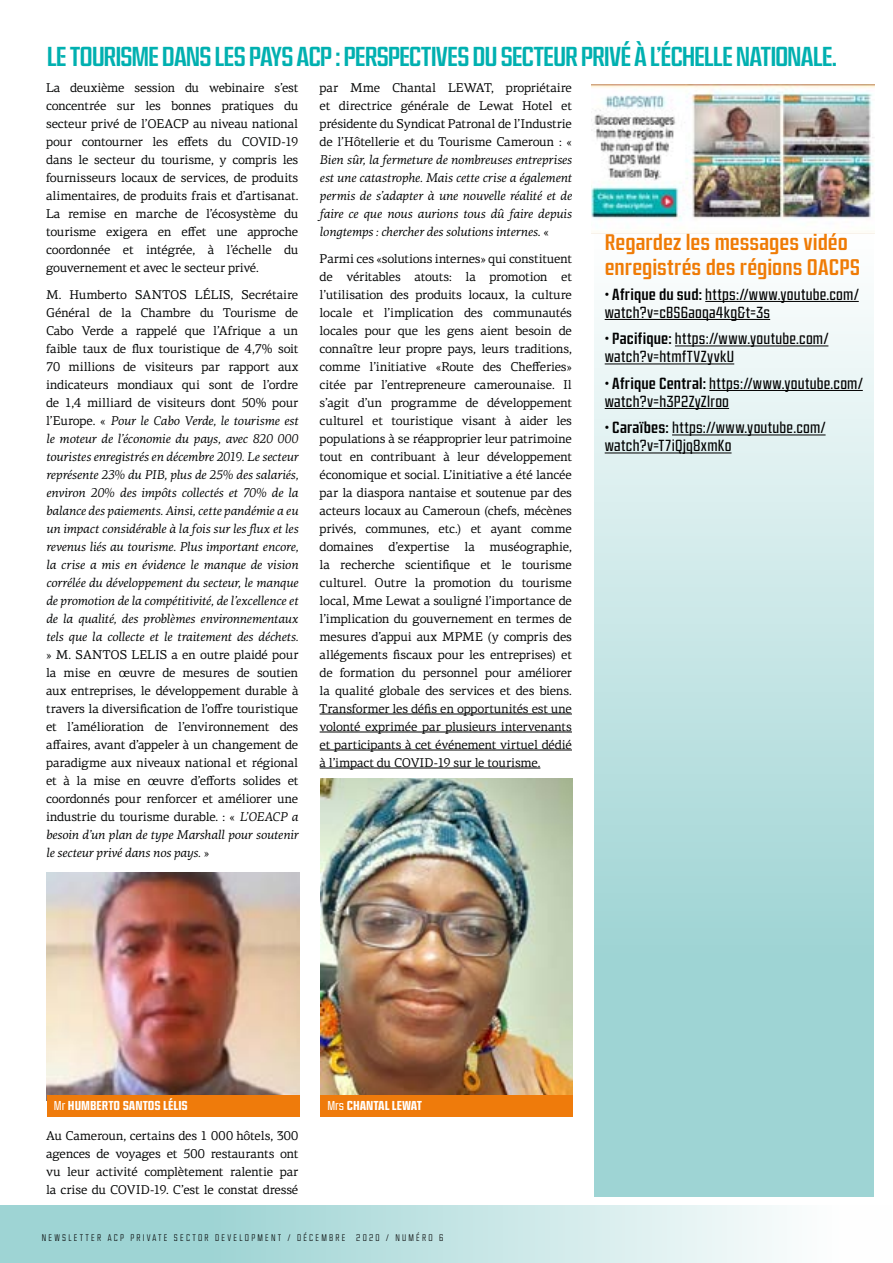
<style>
.page{position:relative;width:893px;height:1263px;background:#fff}
.page>*{position:absolute;margin:0;border:0;box-sizing:border-box;transform-origin:0 0}
.t1{font:500 25.5px "Ramsey Condensed";letter-spacing:-.045em;color:#00b0b0}
.t2{font:500 21px/25.2px "Ramsey Condensed";color:#ef7b05}
.t3{font:300 15px/18px "Ramsey Condensed";letter-spacing:.02em;color:#000}
.t4{font:12.75px/18px "PF Centro Serif Pro";letter-spacing:-.015em;color:#010202;text-align:justify}
.t5{font:italic 12.75px/18px "PF Centro Serif Pro";letter-spacing:-.015em;color:#010202;text-align:justify}
.t6{font:700 12px "Ramsey Condensed";color:#fff}
.t7{font:100 9px "Ramsey Condensed";letter-spacing:.25em;color:#000}
.s1{font-style:normal}
.s2{font-style:italic}
.s3{font-weight:500}
.s4{font-weight:300}
</style>
<div class="page">
<img style="left:47px;top:872px;width:252px;height:223px">
<svg style="left:0;top:1205px;width:779px;height:58px;background:#bde1e1"></svg>
<hr style="left:320px;top:714px;width:252px;height:1px;background:#010202">
<hr style="left:320px;top:732px;width:252px;height:1px;background:#010202">
<hr style="left:320px;top:750px;width:252px;height:1px;background:#010202">
<hr style="left:320px;top:768px;width:220px;height:1px;background:#010202">
<img style="left:320px;top:778px;width:253px;height:317px">
<div style="left:320px;top:1095px;width:253px;height:21px;background:#ef7b0b"></div>
<div style="left:47px;top:1095px;width:252px;height:21px;background:#ef7b0b"></div>
<svg style="left:594px;top:300px;width:279px;height:897px;background:#bde1e1"></svg>
<img style="left:591px;top:85px;width:283px;height:149px">
<hr style="left:705px;top:301px;width:154px;height:1px;background:#000">
<hr style="left:605px;top:319px;width:165px;height:1px;background:#000">
<hr style="left:675px;top:346px;width:153px;height:1px;background:#000">
<hr style="left:605px;top:364px;width:129px;height:1px;background:#000">
<hr style="left:709px;top:390px;width:154px;height:1px;background:#000">
<hr style="left:605px;top:408px;width:124px;height:1px;background:#000">
<hr style="left:672px;top:435px;width:154px;height:1px;background:#000">
<hr style="left:605px;top:453px;width:127px;height:1px;background:#000">
<h1 class="t1" style="left:47px;top:41px;width:792px">LE TOURISME DANS LES PAYS ACP : PERSPECTIVES DU SECTEUR PRIVÉ À L’ÉCHELLE NATIONALE.</h1>
<p class="t4" style="left:46px;top:79px;width:254px">La deuxième session du webinaire s’est concentrée sur les bonnes pratiques du secteur privé de l’OEACP au niveau national pour contourner les effets du COVID-19 dans le secteur du tourisme, y compris les fournisseurs locaux de services, de produits alimentaires, de produits frais et d’artisanat.<br>La remise en marche de l’écosystème du tourisme exigera en effet une approche coordonnée et intégrée, à l’échelle du gouvernement et avec le secteur privé.</p>
<p class="t5" style="left:46px;top:285px;width:254px"><span class="s1">M. Humberto SANTOS LÉLIS, Secrétaire Général de la Chambre du Tourisme de Cabo Verde a rappelé que l’Afrique a un faible taux de flux touristique de 4,7% soit 70 millions de visiteurs par rapport aux indicateurs mondiaux qui sont de l’ordre de 1,4 milliard de visiteurs dont 50% pour l’Europe. «</span> Pour le Cabo Verde, le tourisme est le moteur de l’économie du pays, avec 820 000 touristes enregistrés en décembre 2019. Le secteur représente 23% du PIB, plus de 25% des salariés, environ 20% des impôts collectés et 70% de la balance des paiements. Ainsi, cette pandémie a eu un impact considérable à la fois sur les flux et les revenus liés au tourisme. Plus important encore, la crise a mis en évidence le manque de vision corrélée du développement du secteur, le manque de promotion de la compétitivité, de l’excellence et de la qualité, des problèmes environnementaux tels que la collecte et le traitement des déchets.</p>
<p class="t4" style="left:46px;top:645px;width:254px">» M. SANTOS LELIS a en outre plaidé pour la mise en œuvre de mesures de soutien aux entreprises, le développement durable à travers la diversification de l’offre touristique et l’amélioration de l’environnement des affaires, avant d’appeler à un changement de paradigme aux niveaux national et régional et à la mise en œuvre d’efforts solides et coordonnés pour renforcer et améliorer une industrie du tourisme durable. : « <span class="s2">L’OEACP a besoin d’un plan de type Marshall pour soutenir le secteur privé dans nos pays.</span> »</p>
<p class="t4" style="left:320px;top:79px;width:254px">par Mme Chantal LEWAT, propriétaire et directrice générale de Lewat Hotel et présidente du Syndicat Patronal de l’Industrie de l’Hôtellerie et du Tourisme Cameroun : «</p>
<p class="t5" style="left:320px;top:151px;width:254px">Bien sûr, la fermeture de nombreuses entreprises est une catastrophe. Mais cette crise a également permis de s’adapter à une nouvelle réalité et de faire ce que nous aurions tous dû faire depuis longtemps : chercher des solutions internes<span class="s1">. «</span></p>
<p class="t4" style="left:320px;top:249px;width:254px">Parmi ces «solutions internes» qui constituent de véritables atouts: la promotion et l’utilisation des produits locaux, la culture locale et l’implication des communautés locales pour que les gens aient besoin de connaître leur propre pays, leurs traditions, comme l’initiative «Route des Chefferies» citée par l’entrepreneure camerounaise. Il s’agit d’un programme de développement culturel et touristique visant à aider les populations à se réapproprier leur patrimoine tout en contribuant à leur développement économique et social. L’initiative a été lancée par la diaspora nantaise et soutenue par des acteurs locaux au Cameroun (chefs, mécènes privés, communes, etc.) et ayant comme domaines d’expertise la muséographie, la recherche scientifique et le tourisme culturel. Outre la promotion du tourisme local, Mme Lewat a souligné l’importance de l’implication du gouvernement en termes de mesures d’appui aux MPME (y compris des allégements fiscaux pour les entreprises) et de formation du personnel pour améliorer la qualité globale des services et des biens.<br>Transformer les défis en opportunités est une volonté exprimée par plusieurs intervenants et participants à cet événement virtuel dédié à l’impact du COVID-19 sur le tourisme.</p>
<h2 class="t2" style="left:605px;top:230px;width:257px">Regardez les messages vidéo enregistrés des régions OACPS</h2>
<p class="t3" style="left:605px;top:285px;width:256px"><span class="s3">• Afrique du sud:</span> https://www.youtube.com/ watch?v=cBS6aoqa4kg&amp;t=3s</p>
<p class="t3" style="left:605px;top:330px;width:225px"><span class="s3">• Pacifique:</span> https://www.youtube.com/ watch?v=htmfTVZyvkU</p>
<p class="t3" style="left:605px;top:374px;width:260px"><span class="s3">• Afrique Central:</span> https://www.youtube.com/ watch?v=h3P2ZyZlroo</p>
<p class="t3" style="left:605px;top:419px;width:222px"><span class="s3">• Caraïbes:</span> https://www.youtube.com/ watch?v=T7iQjq8xmKo</p>
<p class="t6" style="left:54px;top:1098px;width:136px"><span class="s4">Mr</span> HUMBERTO SANTOS LÉLIS</p>
<p class="t6" style="left:327px;top:1098px;width:96px"><span class="s4">Mrs</span> CHANTAL LEWAT</p>
<p class="t4" style="left:46px;top:1126px;width:254px">Au Cameroun, certains des 1 000 hôtels, 300 agences de voyages et 500 restaurants ont vu leur activité complètement ralentie par la crise du COVID-19. C’est le constat dressé</p>
<p class="t7" style="left:42px;top:1232px;width:403px">NEWSLETTER ACP PRIVATE SECTOR DEVELOPMENT / DÉCEMBRE 2020 / NUMÉRO 6</p>
</div>
